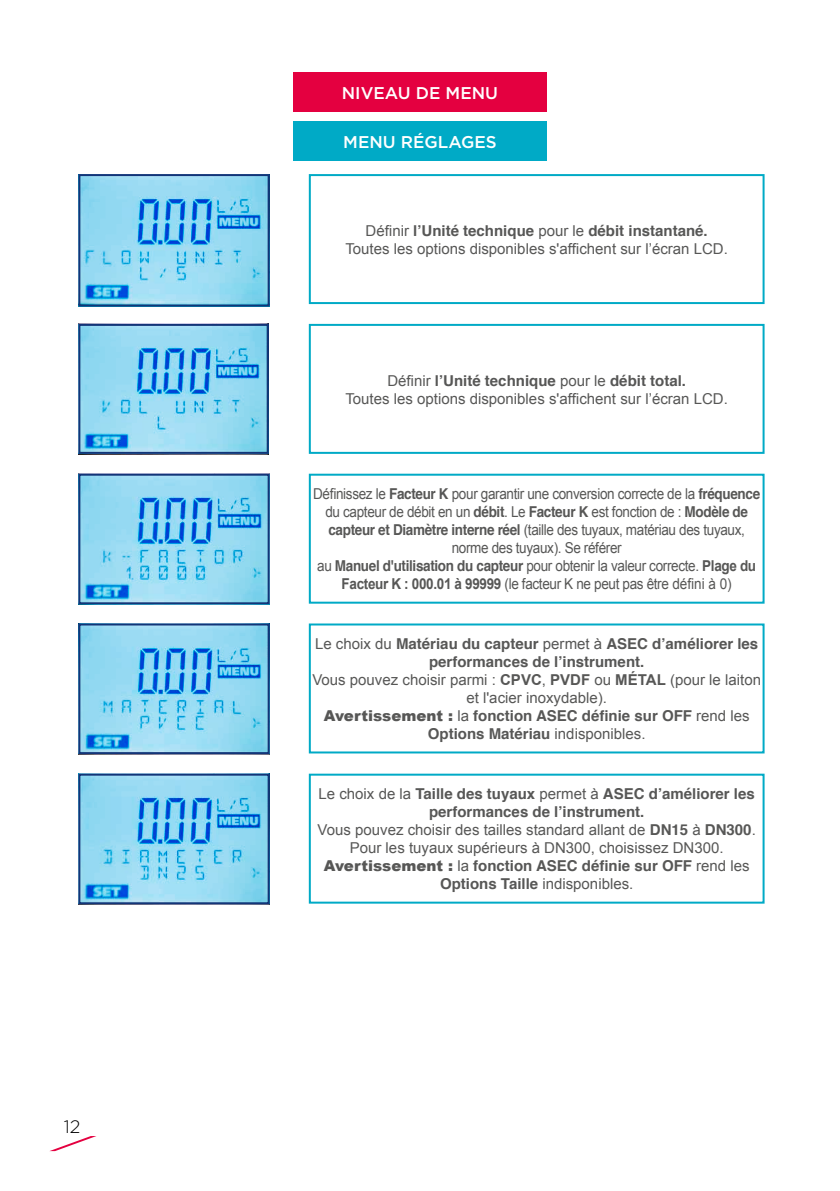
<style>
.page{position:relative;width:840px;height:1191px;background:#fff}
.page>*{position:absolute;margin:0;border:0;box-sizing:border-box;transform-origin:0 0}
.t1{font:300 18px "Gotham";color:#000}
.t2{font:500 17px "Gotham";color:#fff}
.t3{font:700 15px/18px "Helvetica";color:#575756;text-align:center}
.t4{font:15px/18px "Arial";letter-spacing:-.025em;color:#575756;text-align:center;scale:.9 1}
.t5{font:15px/18px "Arial";color:#575756;text-align:center}
.s1{font-family:"Arial";font-weight:400}
.s2{font-family:"Helvetica";font-weight:700}
.s3{font-weight:700}
.s4{font-family:"Arial";font-weight:900}
</style>
<div class="page">
<svg style="left:50px;top:1136px;width:46px;height:15px"></svg>
<div style="left:293px;top:72px;width:253px;height:40px;background:#e40040"></div>
<div style="left:293px;top:121px;width:253px;height:40px;background:#00aac6"></div>
<div style="left:308px;top:174px;width:456px;height:130px;border:2px solid #00aac6"></div>
<div style="left:308px;top:324px;width:456px;height:130px;border:2px solid #00aac6"></div>
<div style="left:308px;top:474px;width:456px;height:129px;border:2px solid #00aac6"></div>
<div style="left:308px;top:623px;width:456px;height:130px;border:2px solid #00aac6"></div>
<div style="left:308px;top:773px;width:456px;height:130px;border:2px solid #00aac6"></div>
<svg style="left:81px;top:177px;width:185px;height:126px;background:#82ceef"></svg>
<svg style="left:81px;top:327px;width:184px;height:124px;background:#83ceef"></svg>
<svg style="left:81px;top:477px;width:185px;height:124px;background:#82cdef"></svg>
<svg style="left:81px;top:626px;width:185px;height:125px;background:#83ceef"></svg>
<svg style="left:81px;top:776px;width:185px;height:125px;background:#81cdef"></svg>
<div style="left:78px;top:174px;width:191px;height:132px;border:2px solid #133578"></div>
<div style="left:78px;top:324px;width:190px;height:130px;border:2px solid #133578"></div>
<div style="left:78px;top:474px;width:191px;height:130px;border:2px solid #133578"></div>
<div style="left:78px;top:623px;width:191px;height:131px;border:2px solid #133578"></div>
<div style="left:78px;top:773px;width:191px;height:131px;border:2px solid #133578"></div>
<p class="t1" style="left:64px;top:1115px;width:18px">12</p>
<p class="t2" style="left:341px;top:82px;width:158px">NIVEAU DE MENU</p>
<p class="t2" style="left:343px;top:130px;width:155px">MENU RÉGLAGES</p>
<p class="t3" style="left:365px;top:222px;width:343px"><span class="s1">Définir</span> l’Unité technique <span class="s1">pour le</span> débit instantané.</p>
<p class="t5" style="left:345px;top:239px;width:384px">Toutes les options disponibles s'affichent sur l’écran LCD.</p>
<p class="t3" style="left:387px;top:371px;width:300px"><span class="s1">Définir</span> l’Unité technique <span class="s1">pour le</span> débit total.</p>
<p class="t5" style="left:345px;top:389px;width:384px">Toutes les options disponibles s'affichent sur l’écran LCD.</p>
<p class="t4" style="left:313px;top:485px;width:498px">Définissez le <span class="s2">Facteur K</span> pour garantir une conversion correcte de la <span class="s2">fréquence </span>du capteur de débit en un <span class="s2">débit</span>. Le <span class="s2">Facteur K</span> est fonction de : <span class="s2">Modèle de capteur et Diamètre interne réel</span> (taille des tuyaux, matériau des tuyaux, norme des tuyaux). Se référer<br>au <span class="s2">Manuel d'utilisation du capteur</span> pour obtenir la valeur correcte. <span class="s3">Plage du Facteur K : 000.01 à 99999</span> (le facteur K ne peut pas être défini à 0)</p>
<p class="t3" style="left:315px;top:635px;width:444px"><span class="s1">Le choix du</span> Matériau du capteur <span class="s1">permet à</span> ASEC d’améliorer les performances de l’instrument.</p>
<p class="t5" style="left:312px;top:670px;width:450px">Vous pouvez choisir parmi : <span class="s3">CPVC</span>, <span class="s3">PVDF</span> ou <span class="s3">MÉTAL</span> (pour le laiton et l'acier inoxydable).</p>
<p class="t3" style="left:323px;top:707px;width:427px"><span class="s4">Avertissement :</span> <span class="s1">la</span> fonction ASEC définie sur OFF <span class="s1">rend les<br></span>Options Matériau <span class="s1">indisponibles.</span></p>
<p class="t3" style="left:318px;top:785px;width:437px"><span class="s1">Le choix de la</span> Taille des tuyaux <span class="s1">permet à</span> ASEC d’améliorer les performances de l’instrument.</p>
<p class="t5" style="left:317px;top:821px;width:439px">Vous pouvez choisir des tailles standard allant de <span class="s2">DN15</span> à <span class="s2">DN300</span>.<br>Pour les tuyaux supérieurs à DN300, choisissez DN300.</p>
<p class="t3" style="left:323px;top:857px;width:427px"><span class="s4">Avertissement :</span> <span class="s1">la</span> fonction ASEC définie sur OFF <span class="s1">rend les</span></p>
<p class="t5" style="left:440px;top:875px;width:195px"><span class="s2">Options Taille</span> indisponibles.</p>
</div>
